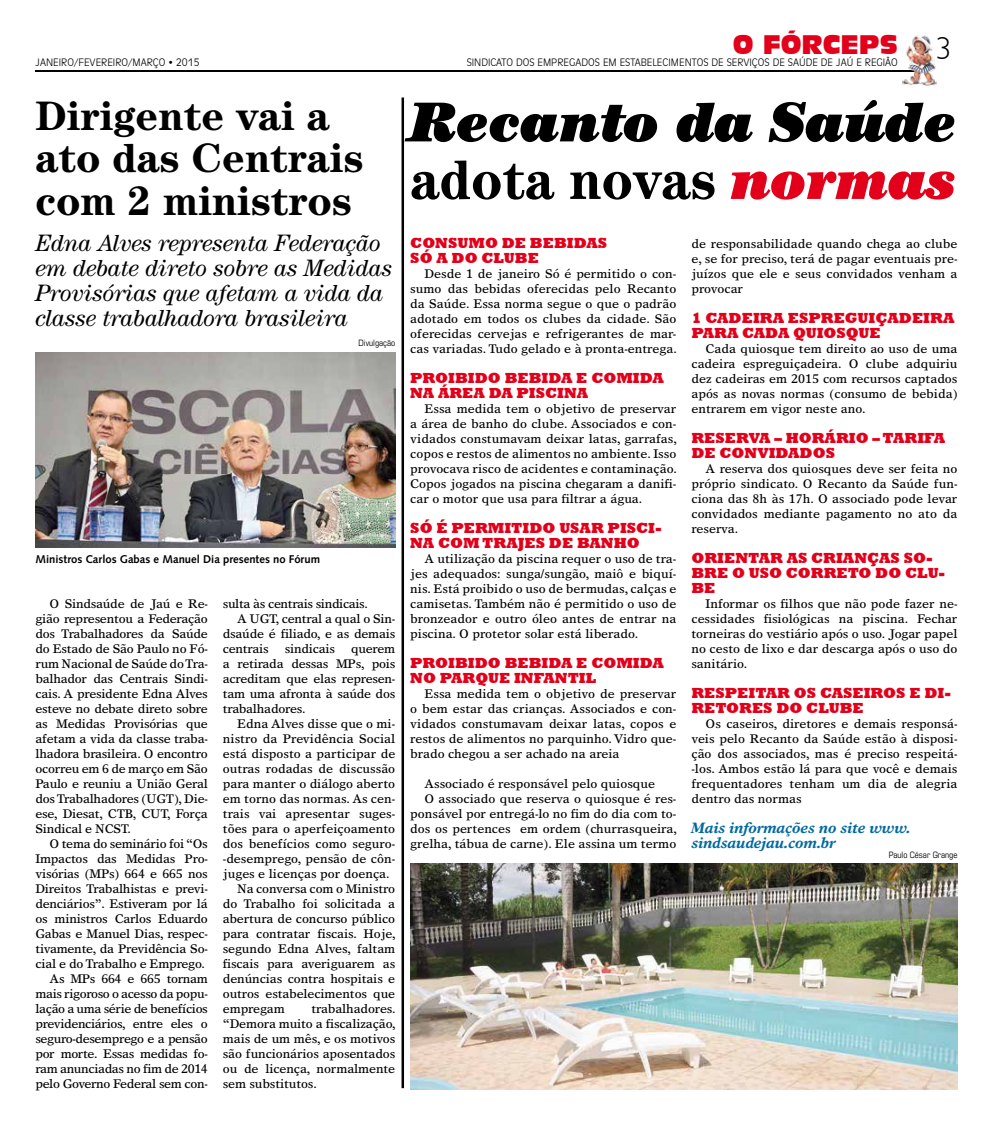
<style>
.page{position:relative;width:993px;height:1124px;background:#fff}
.page>*{position:absolute;margin:0;border:0;box-sizing:border-box;transform-origin:0 0}
.t1{font:italic 900 56.25px/57.5px "Century";color:#000;scale:.94 1}
.t2{font:700 41.25px/42.5px "Century";color:#000}
.t3{font:25px "Incised 901 BT Compact";color:#e2001a}
.t4{font:italic 23.75px/25px "Century";letter-spacing:-.01em;color:#000}
.t5{font:800 15px/15px "Rockwell";color:#e2001a}
.t6{font:italic 700 15px/15px "Times Europa";color:#0069a0}
.t7{font:12.5px/15px "Times Europa";letter-spacing:-.01em;color:#000;text-align:justify}
.t8{font:12.5px/15px "Times Europa";letter-spacing:-.03em;color:#000;text-align:right}
.t9{font:700 11.25px "Syntax";color:#000}
.t10{font:300 10px "Incised 901 BT";color:#000}
.t11{font:condensed 8.75px "Eurostile";color:#000}
.s1{font-family:"Humanist 521 BT";font-weight:300;font-size:31.25px;color:#000}
.s2{font-weight:700;font-style:normal}
.s3{color:#e2001a}
</style>
<div class="page">
<hr style="left:35px;top:71px;width:881px;height:1px;background:#000">
<img style="left:902px;top:35px;width:34px;height:50px">
<img style="left:35px;top:352px;width:360px;height:195px">
<hr style="left:401px;top:97px;width:3px;height:990px;background:#000">
<img style="left:410px;top:863px;width:547px;height:225px">
<h3 class="t3" style="left:732px;top:30px;width:221px">O FÓRCEPS <span class="s1">3</span></h3>
<p class="t10" style="left:35px;top:56px;width:165px">JANEIRO/FEVEREIRO/MARÇO • 2015</p>
<p class="t10" style="left:466px;top:56px;width:432px">SINDICATO DOS EMPREGADOS EM ESTABELECIMENTOS DE SERVIÇOS DE SAÚDE DE JAÚ E REGIÃO</p>
<h2 class="t2" style="left:35px;top:94px;width:329px">Dirigente vai a ato das Centrais com 2 ministros</h2>
<h3 class="t4" style="left:35px;top:230px;width:358px">Edna Alves representa Federação em debate direto sobre as Medidas<br>Provisórias que afetam a vida da classe trabalhadora brasileira</h3>
<p class="t11" style="left:358px;top:337px;width:38px">Divulgação</p>
<p class="t9" style="left:35px;top:552px;width:286px">Ministros Carlos Gabas e Manuel Dia presentes no Fórum</p>
<p class="t7" style="left:35px;top:595px;width:174px;text-indent:14px">O Sindsaúde de Jaú e Re&shy;gião representou a Federação dos Trabalhadores da Saúde do Estado de São Paulo no Fó&shy;rum Nacional de Saúde do Tra&shy;balhador das Centrais Sindi&shy;cais. A presidente Edna Alves esteve no debate direto sobre as Medidas Provisórias que afetam a vida da classe traba&shy;lhadora brasileira. O encontro ocorreu em 6 de março em São Paulo e reuniu a União Geral dos Trabalhadores (UGT), Die&shy;ese, Diesat, CTB, CUT, Força Sindical e NCST.</p>
<p class="t8" style="left:35px;top:835px;width:174px">O tema do seminário foi “Os<br>Impactos das Medidas Pro&shy;visórias (MPs) 664 e 665 nos<br>Direitos Trabalhistas e previ&shy;denciários”. Estiveram por lá os ministros Carlos Eduardo<br>Gabas e Manuel Dias, respec&shy;tivamente, da Previdência So&shy;cial e do Trabalho e Emprego.<br>As MPs 664 e 665 tornam mais rigoroso o acesso da popu&shy;lação a uma série de benefícios previdenciários, entre eles o seguro-desemprego e a pensão por morte. Essas medidas fo&shy;ram anunciadas no fim de 2014 pelo Governo Federal sem con-</p>
<p class="t8" style="left:223px;top:595px;width:146px">sulta às centrais sindicais.</p>
<p class="t7" style="left:237px;top:610px;width:160px">A UGT, central a qual o Sin-</p>
<p class="t7" style="left:223px;top:625px;width:174px">dsaúde é filiado, e as demais</p>
<p class="t7" style="left:223px;top:640px;width:47px">centrais</p>
<p class="t7" style="left:285px;top:640px;width:52px">sindicais</p>
<p class="t7" style="left:223px;top:640px;width:174px;text-indent:128px">querem a retirada dessas MPs, pois acreditam que elas represen&shy;tam uma afronta à saúde dos trabalhadores.</p>
<p class="t7" style="left:237px;top:715px;width:160px">Edna Alves disse que o mi-</p>
<p class="t7" style="left:223px;top:730px;width:174px">nistro da Previdência Social</p>
<p class="t7" style="left:223px;top:745px;width:174px">está disposto a participar de</p>
<p class="t7" style="left:223px;top:760px;width:174px">outras rodadas de discussão</p>
<p class="t7" style="left:223px;top:775px;width:174px">para manter o diálogo aberto</p>
<p class="t7" style="left:223px;top:790px;width:174px">em torno das normas. As cen-</p>
<p class="t7" style="left:223px;top:805px;width:174px">trais vai apresentar suges-</p>
<p class="t7" style="left:223px;top:820px;width:174px">tões para o aperfeiçoamento</p>
<p class="t7" style="left:223px;top:835px;width:174px">dos benefícios como seguro-</p>
<p class="t7" style="left:223px;top:850px;width:174px">-desemprego, pensão de côn-</p>
<p class="t7" style="left:223px;top:865px;width:168px">juges e licenças por doença.</p>
<p class="t7" style="left:237px;top:880px;width:160px">Na conversa com o Ministro</p>
<p class="t7" style="left:223px;top:895px;width:174px">do Trabalho foi solicitada a</p>
<p class="t7" style="left:223px;top:910px;width:174px">abertura de concurso público</p>
<p class="t7" style="left:223px;top:925px;width:174px">para contratar fiscais. Hoje,</p>
<p class="t7" style="left:223px;top:940px;width:174px">segundo Edna Alves, faltam</p>
<p class="t7" style="left:223px;top:955px;width:174px">fiscais para averiguarem as</p>
<p class="t7" style="left:223px;top:970px;width:174px">denúncias contra hospitais e</p>
<p class="t7" style="left:223px;top:985px;width:174px">outros estabelecimentos que</p>
<p class="t7" style="left:223px;top:1000px;width:63px">empregam</p>
<p class="t7" style="left:223px;top:1000px;width:174px;text-indent:89px">trabalhadores. “Demora muito a fiscalização, mais de um mês, e os motivos são funcionários aposentados ou de licença, normalmente sem substitutos.</p>
<h1 class="t1" style="left:410px;top:93px;width:583px">Recanto da Saúde <span class="s2">adota novas</span> <span class="s3">normas</span></h1>
<p class="t5" style="left:410px;top:235px;width:198px">CONSUMO DE BEBIDAS<br>SÓ A DO CLUBE</p>
<p class="t7" style="left:410px;top:265px;width:268px;text-indent:14px">Desde 1 de janeiro Só é permitido o con&shy;sumo das bebidas oferecidas pelo Recanto da Saúde. Essa norma segue o que o padrão adotado em todos os clubes da cidade. São oferecidas cervejas e refrigerantes de mar&shy;cas variadas. Tudo gelado e à pronta-entrega.</p>
<p class="t5" style="left:410px;top:370px;width:255px">PROIBIDO BEBIDA E COMIDA<br>NA ÁREA DA PISCINA</p>
<p class="t7" style="left:410px;top:400px;width:268px;text-indent:14px">Essa medida tem o objetivo de preservar a área de banho do clube. Associados e con&shy;vidados constumavam deixar latas, garrafas, copos e restos de alimentos no ambiente. Isso provocava risco de acidentes e contaminação.<br>Copos jogados na piscina chegaram a danifi&shy;car o motor que usa para filtrar a água.</p>
<p class="t5" style="left:410px;top:520px;width:253px">SÓ É PERMITIDO USAR PISCI-<br>NA COM TRAJES DE BANHO</p>
<p class="t7" style="left:410px;top:550px;width:267px;text-indent:14px">A utilização da piscina requer o uso de tra&shy;jes adequados: sunga/sungão, maiô e biquí&shy;nis. Está proibido o uso de bermudas, calças e camisetas. Também não é permitido o uso de bronzeador e outro óleo antes de entrar na piscina. O protetor solar está liberado.</p>
<p class="t5" style="left:410px;top:655px;width:255px">PROIBIDO BEBIDA E COMIDA<br>NO PARQUE INFANTIL</p>
<p class="t7" style="left:410px;top:685px;width:267px;text-indent:14px">Essa medida tem o objetivo de preservar o bem estar das crianças. Associados e con&shy;vidados constumavam deixar latas, copos e restos de alimentos no parquinho. Vidro que&shy;brado chegou a ser achado na areia</p>
<p class="t7" style="left:424px;top:775px;width:232px">Associado é responsável pelo quiosque</p>
<p class="t7" style="left:424px;top:790px;width:253px">O associado que reserva o quiosque é res-</p>
<p class="t7" style="left:410px;top:805px;width:267px">ponsável por entregá-lo no fim do dia com to-</p>
<p class="t7" style="left:410px;top:820px;width:268px">dos os pertences em ordem (churrasqueira,</p>
<p class="t7" style="left:410px;top:835px;width:267px">grelha, tábua de carne). Ele assina um termo</p>
<p class="t7" style="left:691px;top:235px;width:267px">de responsabilidade quando chega ao clube e, se for preciso, terá de pagar eventuais pre&shy;juízos que ele e seus convidados venham a provocar</p>
<p class="t5" style="left:691px;top:310px;width:264px">1 CADEIRA ESPREGUIÇADEIRA<br>PARA CADA QUIOSQUE</p>
<p class="t7" style="left:691px;top:340px;width:267px;text-indent:14px">Cada quiosque tem direito ao uso de uma cadeira espreguiçadeira. O clube adquiriu dez cadeiras em 2015 com recursos captados após as novas normas (consumo de bebida) entrarem em vigor neste ano.</p>
<p class="t5" style="left:691px;top:430px;width:255px">RESERVA – HORÁRIO – TARIFA<br>DE CONVIDADOS</p>
<p class="t7" style="left:691px;top:460px;width:267px;text-indent:14px">A reserva dos quiosques deve ser feita no próprio sindicato. O Recanto da Saúde fun&shy;ciona das 8h às 17h. O associado pode levar convidados mediante pagamento no ato da reserva.</p>
<p class="t5" style="left:691px;top:550px;width:255px">ORIENTAR AS CRIANÇAS SO-<br>BRE O USO CORRETO DO CLU-<br>BE</p>
<p class="t7" style="left:691px;top:595px;width:267px;text-indent:14px">Informar os filhos que não pode fazer ne&shy;cessidades fisiológicas na piscina. Fechar torneiras do vestiário após o uso. Jogar papel no cesto de lixo e dar descarga após o uso do sanitário.</p>
<p class="t5" style="left:691px;top:685px;width:261px">RESPEITAR OS CASEIROS E DI-<br>RETORES DO CLUBE</p>
<p class="t7" style="left:691px;top:715px;width:267px;text-indent:14px">Os caseiros, diretores e demais responsá&shy;veis pelo Recanto da Saúde estão à disposi&shy;ção dos associados, mas é preciso respeitá--los. Ambos estão lá para que você e demais frequentadores tenham um dia de alegria dentro das normas</p>
<p class="t6" style="left:691px;top:820px;width:220px">Mais informações no site www. sindsaudejau.com.br</p>
<p class="t11" style="left:888px;top:849px;width:70px">Paulo César Grange</p>
</div>
